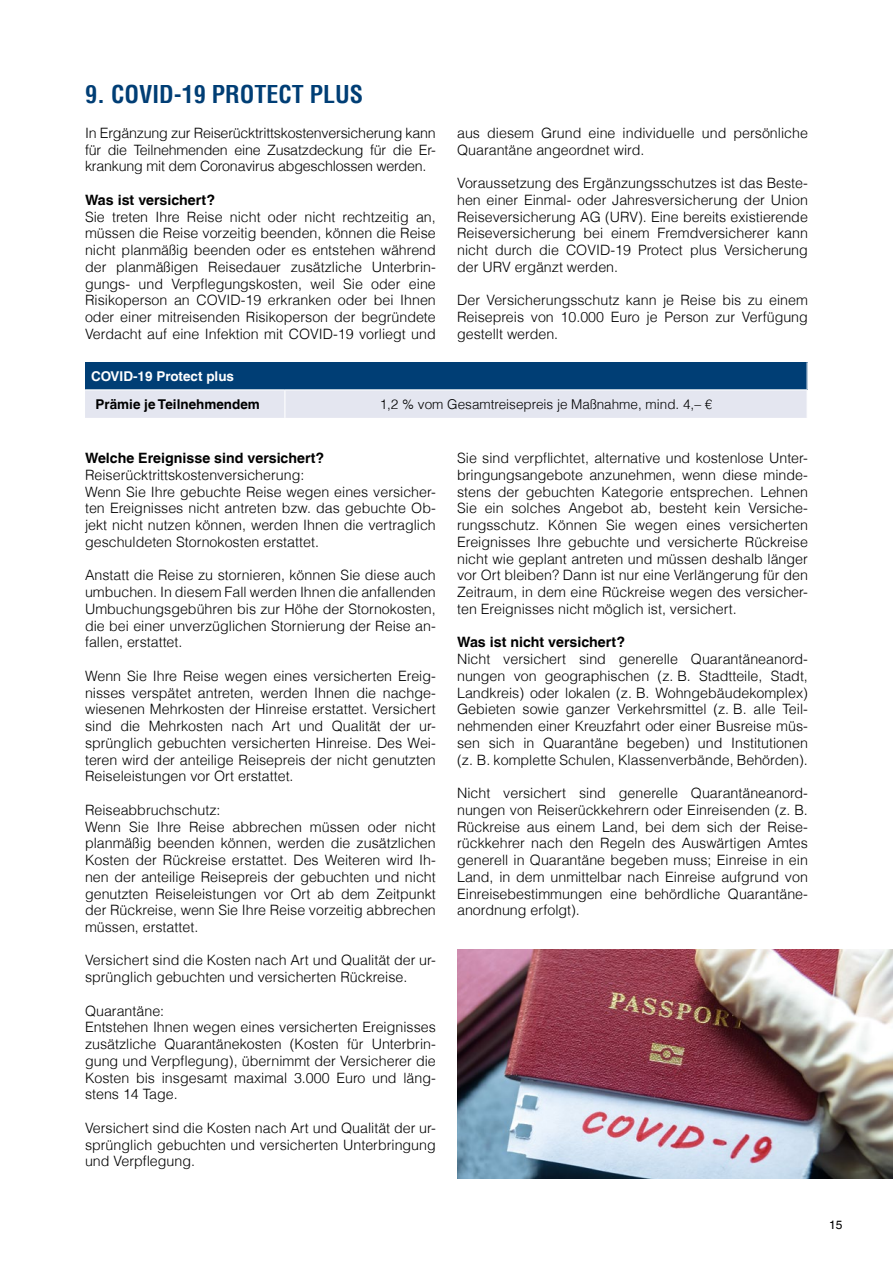
<style>
.page{position:relative;width:893px;height:1263px;background:#fff}
.page>*{position:absolute;margin:0;border:0;box-sizing:border-box;transform-origin:0 0}
.t1{font:700 condensed 24px "Helvetica LT";color:#003e75}
.t2{font:300 14.25px/16.8px "Helvetica LT";color:#000;text-align:justify}
.t3{font:700 14.25px "Helvetica LT";color:#000}
.t4{font:300 13.5px "Helvetica LT";color:#000}
.t5{font:700 13.5px "Helvetica LT";color:#000}
.t6{font:700 13.5px "Helvetica LT";color:#fff}
.t7{font:12px "Helvetica LT";color:#000}
</style>
<div class="page">
<img style="left:457px;top:950px;width:436px;height:229px">
<svg style="left:85px;top:362px;width:723px;height:56px;background:#7594b4"></svg>
<h1 class="t1" style="left:85px;top:79px;width:280px">9. COVID-19 PROTECT PLUS</h1>
<p class="t2" style="left:85px;top:124px;width:352px">In Ergänzung zur Reiserücktrittskostenversicherung kann für die Teilnehmenden eine Zusatzdeckung für die Er&shy;krankung mit dem Coronavirus abgeschlossen werden.</p>
<p class="t3" style="left:85px;top:191px;width:132px">Was ist versichert?</p>
<p class="t2" style="left:85px;top:208px;width:352px">Sie treten Ihre Reise nicht oder nicht rechtzeitig an, müssen die Reise vorzeitig beenden, können die Reise nicht planmäßig beenden oder es entstehen während der planmäßigen Reisedauer zusätzliche Unterbrin&shy;gungs- und Verpflegungskosten, weil Sie oder eine Risikoperson an COVID-19 erkranken oder bei Ihnen oder einer mitreisenden Risikoperson der begründete Verdacht auf eine Infektion mit COVID-19 vorliegt und</p>
<p class="t2" style="left:457px;top:124px;width:352px">aus diesem Grund eine individuelle und persönliche<br>Quarantäne angeordnet wird.</p>
<p class="t2" style="left:457px;top:174px;width:352px">Voraussetzung des Ergänzungsschutzes ist das Beste&shy;hen einer Einmal- oder Jahresversicherung der Union Reiseversicherung AG (URV). Eine bereits existierende Reiseversicherung bei einem Fremdversicherer kann nicht durch die COVID-19 Protect plus Versicherung der URV ergänzt werden.</p>
<p class="t2" style="left:457px;top:292px;width:352px">Der Versicherungsschutz kann je Reise bis zu einem Reisepreis von 10.000 Euro je Person zur Verfügung gestellt werden.</p>
<p class="t6" style="left:91px;top:368px;width:145px">COVID-19 Protect plus</p>
<p class="t5" style="left:96px;top:396px;width:166px">Prämie je Teilnehmendem</p>
<p class="t4" style="left:380px;top:395px;width:334px">1,2 % vom Gesamtreisepreis je Maßnahme, mind. 4,– €</p>
<p class="t3" style="left:85px;top:449px;width:241px">Welche Ereignisse sind versichert?</p>
<p class="t2" style="left:85px;top:466px;width:352px;text-align:left">Reiserücktrittskostenversicherung:<br>Wenn Sie Ihre gebuchte Reise wegen eines versicher&shy;ten Ereignisses nicht antreten bzw. das gebuchte Ob&shy;jekt nicht nutzen können, werden Ihnen die vertraglich geschuldeten Stornokosten erstattet.</p>
<p class="t2" style="left:85px;top:567px;width:352px">Anstatt die Reise zu stornieren, können Sie diese auch umbuchen. In diesem Fall werden Ihnen die anfallenden Umbuchungsgebühren bis zur Höhe der Stornokosten, die bei einer unverzüglichen Stornierung der Reise an&shy;fallen, erstattet.</p>
<p class="t2" style="left:85px;top:667px;width:352px">Wenn Sie Ihre Reise wegen eines versicherten Ereig&shy;nisses verspätet antreten, werden Ihnen die nachge&shy;wiesenen Mehrkosten der Hinreise erstattet. Versichert sind die Mehrkosten nach Art und Qualität der ur&shy;sprünglich gebuchten versicherten Hinreise. Des Wei&shy;teren wird der anteilige Reisepreis der nicht genutzten Reiseleistungen vor Ort erstattet.</p>
<p class="t2" style="left:85px;top:801px;width:352px;text-align:left">Reiseabbruchschutz:<br>Wenn Sie Ihre Reise abbrechen müssen oder nicht planmäßig beenden können, werden die zusätzlichen Kosten der Rückreise erstattet. Des Weiteren wird Ih&shy;nen der anteilige Reisepreis der gebuchten und nicht genutzten Reiseleistungen vor Ort ab dem Zeitpunkt der Rückreise, wenn Sie Ihre Reise vorzeitig abbrechen müssen, erstattet.</p>
<p class="t2" style="left:85px;top:952px;width:352px">Versichert sind die Kosten nach Art und Qualität der ur&shy;sprünglich gebuchten und versicherten Rückreise.</p>
<p class="t2" style="left:85px;top:1002px;width:352px;text-align:left">Quarantäne:<br>Entstehen Ihnen wegen eines versicherten Ereignisses zusätzliche Quarantänekosten (Kosten für Unterbrin&shy;gung und Verpflegung), übernimmt der Versicherer die Kosten bis insgesamt maximal 3.000 Euro und läng&shy;stens 14 Tage.</p>
<p class="t2" style="left:85px;top:1119px;width:352px">Versichert sind die Kosten nach Art und Qualität der ur&shy;sprünglich gebuchten und versicherten Unterbringung und Verpflegung.</p>
<p class="t2" style="left:457px;top:450px;width:352px">Sie sind verpflichtet, alternative und kostenlose Unter&shy;bringungsangebote anzunehmen, wenn diese minde&shy;stens der gebuchten Kategorie entsprechen. Lehnen Sie ein solches Angebot ab, besteht kein Versiche&shy;rungsschutz. Können Sie wegen eines versicherten Ereignisses Ihre gebuchte und versicherte Rückreise nicht wie geplant antreten und müssen deshalb länger vor Ort bleiben? Dann ist nur eine Verlängerung für den Zeitraum, in dem eine Rückreise wegen des versicher&shy;ten Ereignisses nicht möglich ist, versichert.</p>
<p class="t3" style="left:457px;top:634px;width:169px">Was ist nicht versichert?</p>
<p class="t2" style="left:457px;top:650px;width:352px">Nicht versichert sind generelle Quarantäneanord&shy;nungen von geographischen (z. B. Stadtteile, Stadt, Landkreis) oder lokalen (z. B. Wohngebäudekomplex)<br>Gebieten sowie ganzer Verkehrsmittel (z. B. alle Teil&shy;nehmenden einer Kreuzfahrt oder einer Busreise müs&shy;sen sich in Quarantäne begeben) und Institutionen (z. B. komplette Schulen, Klassenverbände, Behörden).</p>
<p class="t2" style="left:457px;top:784px;width:352px">Nicht versichert sind generelle Quarantäneanord&shy;nungen von Reiserückkehrern oder Einreisenden (z. B.<br>Rückreise aus einem Land, bei dem sich der Reise&shy;rückkehrer nach den Regeln des Auswärtigen Amtes generell in Quarantäne begeben muss; Einreise in ein Land, in dem unmittelbar nach Einreise aufgrund von Einreisebestimmungen eine behördliche Quarantäne&shy;anordnung erfolgt).</p>
<p class="t7" style="left:829px;top:1218px;width:15px">15</p>
</div>
